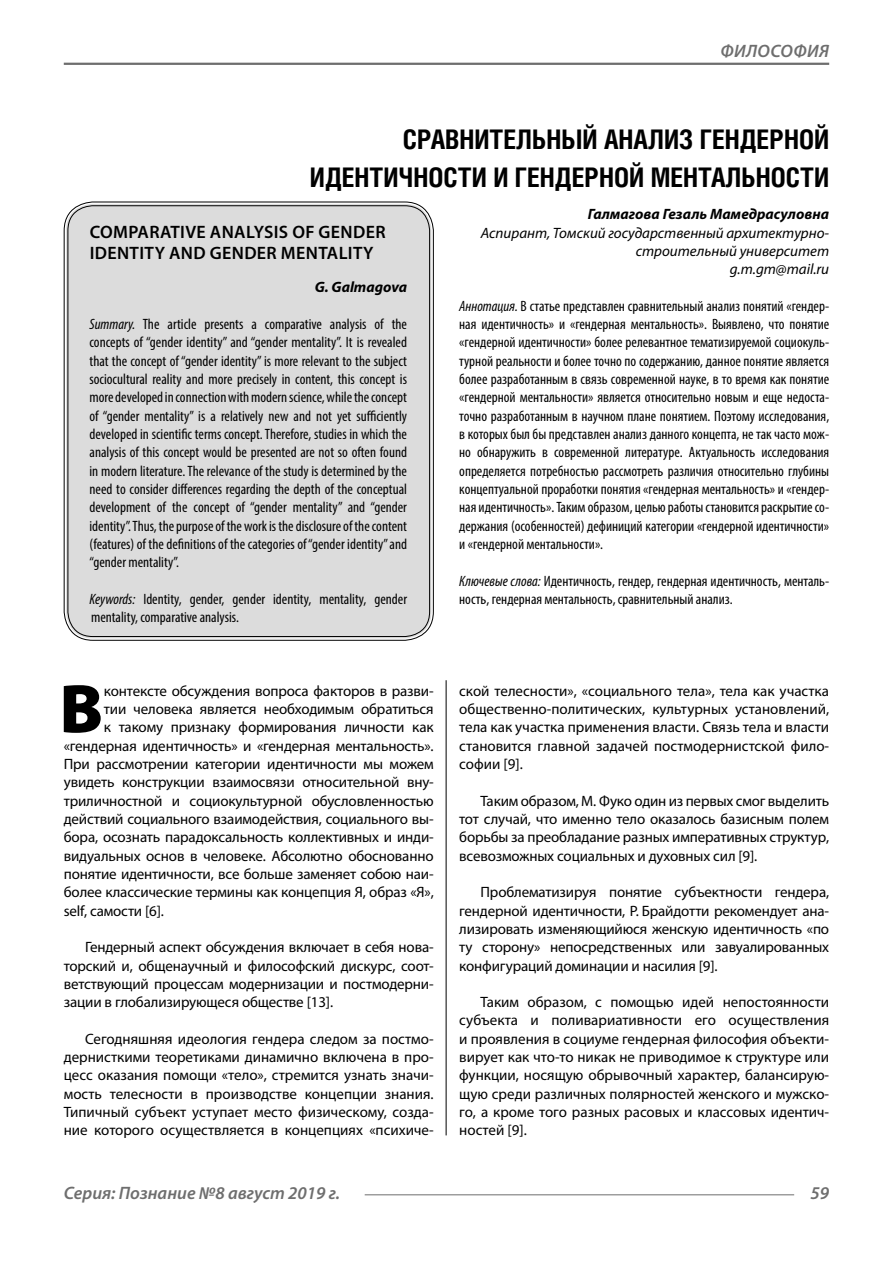
<style>
.page{position:relative;width:893px;height:1263px;background:#fff}
.page>*{position:absolute;margin:0;border:0;box-sizing:border-box;transform-origin:0 0}
.Bukvica{font:900 69.3px "Myriad Pro";color:#000}
.Header{font:700 27px/37.5px "Helios Cond C";color:#000;text-align:right}
.Header-eng{font:600 18px/21.6px "Myriad Pro";letter-spacing:.02em;color:#000}
.t1{font:italic 600 18px "Myriad Pro";color:#6e6e6e}
.Normal{font:15px/18.3px "Myriad Pro";letter-spacing:-.01em;color:#000;text-align:justify}
.Annotation-rus{font:condensed 15px/18.3px "Myriad Pro";color:#000;text-align:justify}
.Annotation-eng{font:condensed 15px/18.3px "Myriad Pro";color:#000;text-align:justify}
.Bukvica-2{font:15px "Myriad Pro";letter-spacing:-.01em;color:#000}
.Author-doc{font:italic 15px/18.3px "Myriad Pro";color:#000;text-align:right}
.Author{font:italic 700 15px "Myriad Pro";color:#000}
.Author-email{font:italic 15px "Myriad Pro";color:#000}
.Author-eng{font:italic 700 15px "Myriad Pro";color:#000}
.s1{font-style:italic}
</style>
<div class="page">
<hr style="left:446px;top:128px;width:1px;height:1007px;background:#000">
<div style="left:43px;top:0;width:786px;height:680px;background:#fff"></div>
<div style="left:66px;top:204px;width:365px;height:434px;background:#dcdcdc;border-radius:27px"></div>
<hr style="left:64px;top:63px;width:765px;height:2px;background:#6e6e6e">
<hr style="left:365px;top:1194px;width:429px;height:1px;background:#6e6e6e">
<p class="t1" style="left:720px;top:39px;width:27px">Философия</p>
<p class="Header" style="left:310px;top:120px;width:521px">СРАВНИТЕЛЬНЫЙ АНАЛИЗ ГЕНДЕРНОЙ<br>ИДЕНТИЧНОСТИ И ГЕНДЕРНОЙ МЕНТАЛЬНОСТИ</p>
<p class="Author" style="left:588px;top:204px;width:243px">Галмагова Гезаль Мамедрасуловна</p>
<p class="Author-doc" style="left:481px;top:223px;width:350px">Аспирант, Томский государственный архитектурно&shy;строительный университет</p>
<p class="Author-email" style="left:730px;top:260px;width:101px">g.m.gm@mail.ru</p>
<p class="Annotation-rus" style="left:459px;top:296px;width:371px"><span class="s1">Аннотация.</span> В статье представлен сравнительный анализ понятий «гендер&shy;ная идентичность» и «гендерная ментальность». Выявлено, что понятие «гендерной идентичности» более релевантное тематизируемой социокуль&shy;турной реальности и более точно по содержанию, данное понятие является более разработанным в связь современной науке, в то время как понятие «гендерной ментальности» является относительно новым и еще недоста&shy;точно разработанным в научном плане понятием. Поэтому исследования, в которых был бы представлен анализ данного концепта, не так часто мож&shy;но обнаружить в современной литературе. Актуальность исследования определяется потребностью рассмотреть различия относительно глубины концептуальной проработки понятия «гендерная ментальность» и «гендер&shy;ная идентичность». Таким образом, целью работы становится раскрытие со&shy;держания (особенностей) дефиниций категории «гендерной идентичности» и «гендерной ментальности».</p>
<p class="Annotation-rus" style="left:459px;top:571px;width:371px"><span class="s1">Ключевые слова:</span> Идентичность, гендер, гендерная идентичность, менталь&shy;ность, гендерная ментальность, сравнительный анализ.</p>
<p class="Header-eng" style="left:90px;top:220px;width:297px">COMPARATIVE ANALYSIS OF GENDER<br>IDENTITY AND GENDER MENTALITY</p>
<p class="Author-eng" style="left:315px;top:278px;width:94px">G. Galmagova</p>
<p class="Annotation-eng" style="left:90px;top:315px;width:319px"><span class="s1">Summary.</span> The article presents a comparative analysis of the concepts of “gender identity” and “gender mentality”. It is revealed that the concept of “gender identity” is more relevant to the subject sociocultural reality and more precisely in content, this concept is more developed in connection with modern science, while the concept of “gender mentality” is a relatively new and not yet sufficiently developed in scientific terms concept. Therefore, studies in which the analysis of this concept would be presented are not so often found in modern literature. The relevance of the study is determined by the need to consider differences regarding the depth of the conceptual development of the concept of “gender mentality” and “gender identity”. Thus, the purpose of the work is the disclosure of the content (features) of the definitions of the categories of “gender identity” and “gender mentality”.</p>
<p class="Annotation-eng" style="left:90px;top:590px;width:319px"><span class="s1">Keywords:</span> Identity, gender, gender identity, mentality, gender mentality, comparative analysis.</p>
<p class="Bukvica" style="left:59px;top:663px;width:45px">В</p>
<p class="Bukvica-2" style="left:104px;top:681px;width:331px">контексте обсуждения вопроса факторов в разви-</p>
<p class="Bukvica-2" style="left:104px;top:700px;width:331px">тии человека является необходимым обратиться</p>
<p class="Bukvica-2" style="left:104px;top:718px;width:331px">к такому признаку формирования личности как</p>
<p class="Bukvica-2" style="left:64px;top:736px;width:371px">«гендерная идентичность» и «гендерная ментальность».</p>
<p class="Bukvica-2" style="left:64px;top:755px;width:371px">При рассмотрении категории идентичности мы можем</p>
<p class="Bukvica-2" style="left:64px;top:773px;width:371px">увидеть конструкции взаимосвязи относительной вну-</p>
<p class="Bukvica-2" style="left:64px;top:791px;width:371px">триличностной и социокультурной обусловленностью</p>
<p class="Bukvica-2" style="left:64px;top:810px;width:371px">действий социального взаимодействия, социального вы-</p>
<p class="Bukvica-2" style="left:64px;top:828px;width:371px">бора, осознать парадоксальность коллективных и инди-</p>
<p class="Bukvica-2" style="left:64px;top:846px;width:371px">видуальных основ в человеке. Абсолютно обоснованно</p>
<p class="Bukvica-2" style="left:64px;top:864px;width:371px">понятие идентичности, все больше заменяет собою наи-</p>
<p class="Bukvica-2" style="left:64px;top:883px;width:371px">более классические термины как концепция Я, образ «Я»,</p>
<p class="Bukvica-2" style="left:64px;top:901px;width:102px">self, самости [6].</p>
<p class="Normal" style="left:64px;top:938px;width:371px;text-indent:21px">Гендерный аспект обсуждения включает в себя нова&shy;торский и, общенаучный и философский дискурс, соот&shy;ветствующий процессам модернизации и постмодерни&shy;зации в глобализирующеся обществе [13].</p>
<p class="Normal" style="left:64px;top:1029px;width:371px;text-indent:21px">Сегодняшняя идеология гендера следом за постмо&shy;дернисткими теоретиками динамично включена в про&shy;цесс оказания помощи «тело», стремится узнать значи&shy;мость телесности в производстве концепции знания.<br>Типичный субъект уступает место физическому, созда&shy;ние которого осуществляется в концепциях «психиче-</p>
<p class="Normal" style="left:459px;top:681px;width:371px">ской телесности», «социального тела», тела как участка общественно-политических, культурных установлений, тела как участка применения власти. Связь тела и власти становится главной задачей постмодернистской фило&shy;софии [9].</p>
<p class="Normal" style="left:459px;top:791px;width:371px;text-indent:21px">Таким образом, М. Фуко один из первых смог выделить тот случай, что именно тело оказалось базисным полем борьбы за преобладание разных императивных структур, всевозможных социальных и духовных сил [9].</p>
<p class="Normal" style="left:459px;top:883px;width:371px;text-indent:21px">Проблематизируя понятие субъектности гендера, гендерной идентичности, Р. Брайдотти рекомендует ана&shy;лизировать изменяющийюся женскую идентичность «по ту сторону» непосредственных или завуалированных конфигураций доминации и насилия [9].</p>
<p class="Normal" style="left:459px;top:993px;width:371px;text-indent:21px">Таким образом, с помощью идей непостоянности субъекта и поливариативности его осуществления и проявления в социуме гендерная философия объекти&shy;вирует как что-то никак не приводимое к структуре или функции, носящую обрывочный характер, балансирую&shy;щую среди различных полярностей женского и мужско&shy;го, а кроме того разных расовых и классовых идентич&shy;ностей [9].</p>
<p class="t1" style="left:64px;top:1182px;width:278px">Серия: Познание №8 август 2019 г.</p>
<p class="t1" style="left:810px;top:1182px;width:20px">59</p>
</div>
